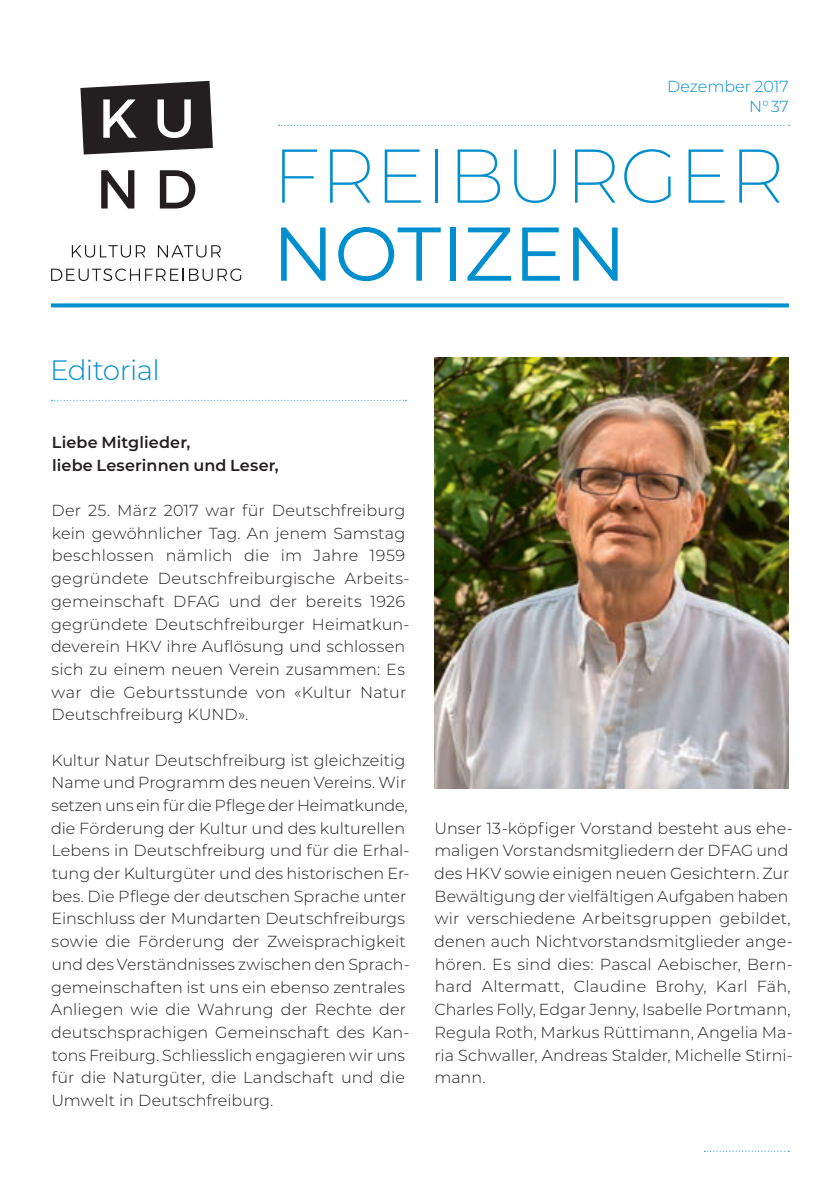
<style>
.page{position:relative;width:840px;height:1191px;background:#fff}
.page>*{position:absolute;margin:0;border:0;box-sizing:border-box;transform-origin:0 0}
.t1{font:200 76px "Montserrat";color:#008fce}
.t2{font:76px "Montserrat";color:#008fce}
.t3{font:300 28px "Montserrat";letter-spacing:-.025em;color:#008fce}
.t4{font:300 16px/22.6px "Montserrat";letter-spacing:.005em;color:#231f20}
.t5{font:600 16px/22.6px "Montserrat";letter-spacing:.01em;color:#231f20}
.t6{font:300 16px/20px "Montserrat";color:#008fce;text-align:right}
</style>
<div class="page">
<svg style="left:278px;top:125px;width:511px;height:1px"></svg>
<svg style="left:51px;top:303px;width:737px;height:4px;background:#1a9ad3"></svg>
<svg style="left:704px;top:1150px;width:85px;height:1px"></svg>
<svg style="left:80px;top:81px;width:133px;height:73px"></svg>
<svg style="left:101px;top:170px;width:33px;height:38px"></svg>
<svg style="left:160px;top:170px;width:35px;height:38px"></svg>
<svg style="left:72px;top:245px;width:73px;height:12px"></svg>
<svg style="left:158px;top:245px;width:63px;height:12px"></svg>
<svg style="left:51px;top:268px;width:190px;height:13px"></svg>
<svg style="left:52px;top:400px;width:354px;height:1px"></svg>
<img style="left:434px;top:357px;width:354px;height:431px">
<p class="t6" style="left:667px;top:76px;width:123px">Dezember 2017<br>N° 37</p>
<h2 class="t3" style="left:50px;top:351px;width:111px">Editorial</h2>
<h1 class="t1" style="left:272px;top:125px;width:513px">FREIBURGER</h1>
<h1 class="t2" style="left:272px;top:201px;width:355px">NOTIZEN</h1>
<p class="t5" style="left:52px;top:430px;width:228px">Liebe Mitglieder,<br>liebe Leserinnen und Leser,</p>
<p class="t4" style="left:51px;top:498px;width:360px">Der 25. März 2017 war für Deutschfreiburg kein gewöhnlicher Tag. An jenem Samstag beschlossen nämlich die im Jahre 1959 gegründete Deutschfreiburgische Arbeits&shy;gemeinschaft DFAG und der bereits 1926 gegründete Deutschfreiburger Heimatkun&shy;deverein HKV ihre Auflösung und schlossen sich zu einem neuen Verein zusammen: Es war die Geburtsstunde von «Kultur Natur Deutschfreiburg KUND».</p>
<p class="t4" style="left:51px;top:748px;width:360px">Kultur Natur Deutschfreiburg ist gleichzeitig Name und Programm des neuen Vereins. Wir setzen uns ein für die Pflege der Heimatkunde, die Förderung der Kultur und des kulturellen Lebens in Deutschfreiburg und für die Erhal&shy;tung der Kulturgüter und des historischen Er&shy;bes. Die Pflege der deutschen Sprache unter Einschluss der Mundarten Deutschfreiburgs sowie die Förderung der Zweisprachigkeit und des Verständnisses zwischen den Sprach&shy;gemeinschaften ist uns ein ebenso zentrales Anliegen wie die Wahrung der Rechte der deutschsprachigen Gemeinschaft des Kan&shy;tons Freiburg. Schliesslich engagieren wir uns für die Naturgüter, die Landschaft und die Umwelt in Deutschfreiburg.</p>
<p class="t4" style="left:434px;top:816px;width:360px">Unser 13-köpfiger Vorstand besteht aus ehe&shy;maligen Vorstandsmitgliedern der DFAG und des HKV sowie einigen neuen Gesichtern. Zur Bewältigung der vielfältigen Aufgaben haben wir verschiedene Arbeitsgruppen gebildet, denen auch Nichtvorstandsmitglieder ange&shy;hören. Es sind dies: Pascal Aebischer, Bern&shy;hard Altermatt, Claudine Brohy, Karl Fäh, Charles Folly, Edgar Jenny, Isabelle Portmann, Regula Roth, Markus Rüttimann, Angelia Ma&shy;ria Schwaller, Andreas Stalder, Michelle Stirni&shy;mann.</p>
</div>
